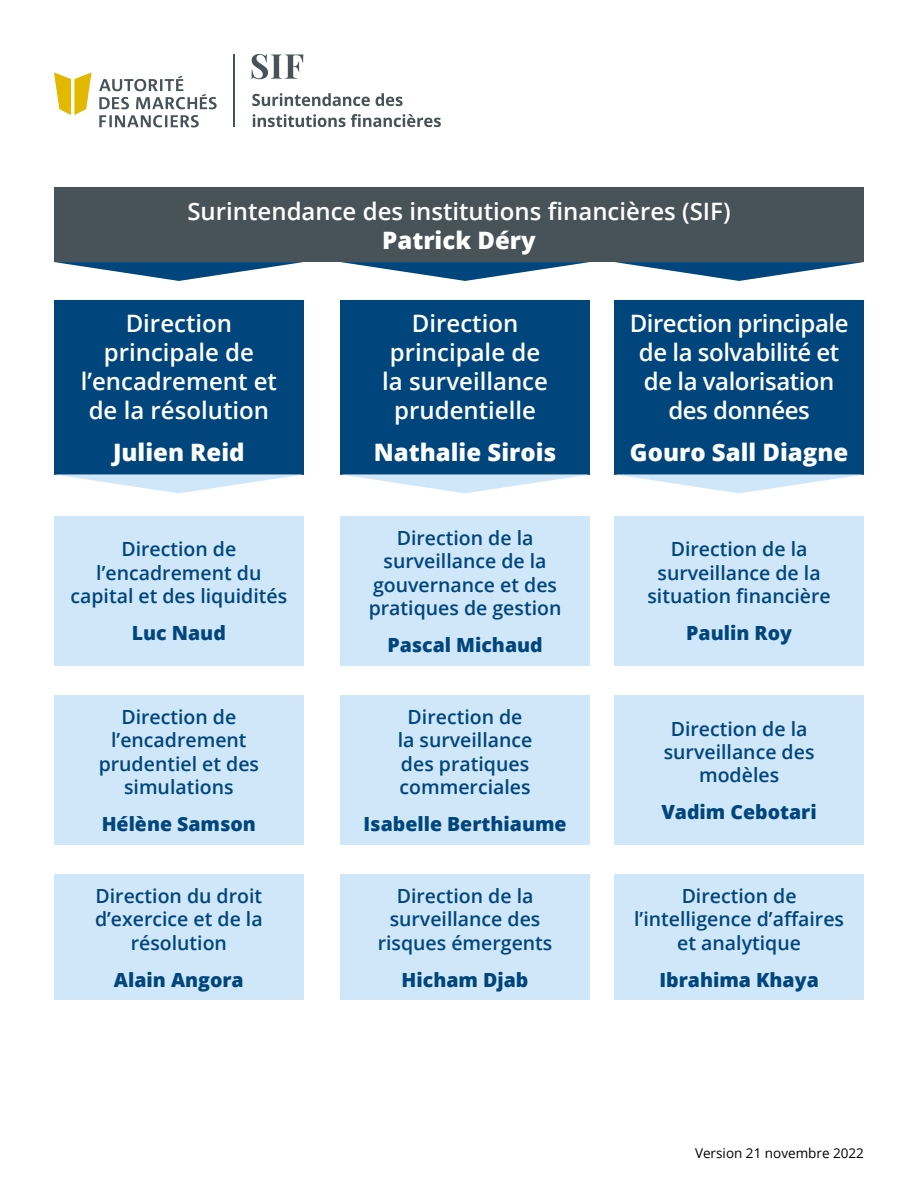
<style>
.page{position:relative;width:918px;height:1188px;background:#fff}
.page>*{position:absolute;margin:0;border:0;box-sizing:border-box;transform-origin:0 0}
.t1{font:600 24px/28.8px "Open Sans";color:#fff;text-align:center}
.t2{font:600 24px/28.8px "Open Sans";letter-spacing:-.02em;color:#fff;text-align:center}
.t3{font:800 24px "Open Sans";color:#fff}
.t4{font:600 19.5px/23.4px "Open Sans";color:#00457c;text-align:center}
.t5{font:800 19.5px "Open Sans";color:#00457c}
.t6{font:13.5px "Open Sans";color:#000}
</style>
<div class="page">
<div style="left:54px;top:188px;width:810px;height:74px;background:#475358"></div>
<div style="left:54px;top:516px;width:250px;height:149px;background:#cfe7f9"></div>
<div style="left:340px;top:516px;width:250px;height:149px;background:#cfe7f9"></div>
<div style="left:614px;top:516px;width:250px;height:149px;background:#cfe7f9"></div>
<div style="left:54px;top:695px;width:250px;height:149px;background:#cfe7f9"></div>
<div style="left:340px;top:695px;width:250px;height:149px;background:#cfe7f9"></div>
<div style="left:614px;top:695px;width:250px;height:149px;background:#cfe7f9"></div>
<div style="left:54px;top:874px;width:250px;height:126px;background:#cfe7f9"></div>
<div style="left:340px;top:874px;width:250px;height:126px;background:#cfe7f9"></div>
<div style="left:614px;top:874px;width:250px;height:126px;background:#cfe7f9"></div>
<div style="left:340px;top:300px;width:250px;height:174px;background:#00457c"></div>
<div style="left:54px;top:300px;width:250px;height:174px;background:#00457c"></div>
<div style="left:614px;top:300px;width:250px;height:174px;background:#00457c"></div>
<svg style="left:54px;top:474px;width:250px;height:19px"></svg>
<svg style="left:340px;top:474px;width:250px;height:19px"></svg>
<svg style="left:54px;top:262px;width:249px;height:19px"></svg>
<svg style="left:340px;top:262px;width:250px;height:19px"></svg>
<svg style="left:615px;top:262px;width:249px;height:19px"></svg>
<svg style="left:614px;top:474px;width:250px;height:19px"></svg>
<svg style="left:54px;top:72px;width:38px;height:43px"></svg>
<svg style="left:99px;top:76px;width:118px;height:51px"></svg>
<svg style="left:252px;top:93px;width:118px;height:13px"></svg>
<svg style="left:376px;top:93px;width:27px;height:13px"></svg>
<svg style="left:253px;top:114px;width:188px;height:13px"></svg>
<svg style="left:252px;top:54px;width:51px;height:25px"></svg>
<hr style="left:233px;top:55px;width:2px;height:72px;background:#475358">
<p class="t1" style="left:187px;top:196px;width:545px">Surintendance des institutions financières (SIF)</p>
<p class="t3" style="left:382px;top:222px;width:155px">Patrick Déry</p>
<p class="t1" style="left:81px;top:309px;width:198px">Direction principale de l’encadrement et de la résolution</p>
<p class="t3" style="left:113px;top:434px;width:133px">Julien Reid</p>
<p class="t4" style="left:70px;top:537px;width:218px">Direction de l’encadrement du capital et des liquidités</p>
<p class="t5" style="left:132px;top:618px;width:96px">Luc Naud</p>
<p class="t4" style="left:99px;top:705px;width:162px">Direction de l’encadrement prudentiel et des simulations</p>
<p class="t5" style="left:102px;top:809px;width:156px">Hélène Samson</p>
<p class="t4" style="left:95px;top:884px;width:169px">Direction du droit d’exercice et de la résolution</p>
<p class="t5" style="left:114px;top:965px;width:131px">Alain Angora</p>
<p class="t1" style="left:382px;top:309px;width:167px">Direction principale de la surveillance prudentielle</p>
<p class="t3" style="left:374px;top:434px;width:184px">Nathalie Sirois</p>
<p class="t4" style="left:369px;top:526px;width:194px">Direction de la surveillance de la gouvernance et des pratiques de gestion</p>
<p class="t5" style="left:387px;top:630px;width:157px">Pascal Michaud</p>
<p class="t4" style="left:398px;top:705px;width:136px">Direction de la surveillance des pratiques commerciales</p>
<p class="t5" style="left:364px;top:809px;width:205px">Isabelle Berthiaume</p>
<p class="t4" style="left:378px;top:884px;width:176px">Direction de la surveillance des risques émergents</p>
<p class="t5" style="left:402px;top:965px;width:128px">Hicham Djab</p>
<p class="t2" style="left:630px;top:309px;width:220px">Direction principale de la solvabilité et de la valorisation des données</p>
<p class="t3" style="left:630px;top:434px;width:220px">Gouro Sall Diagne</p>
<p class="t4" style="left:647px;top:537px;width:185px">Direction de la surveillance de la situation financière</p>
<p class="t5" style="left:686px;top:618px;width:107px">Paulin Roy</p>
<p class="t4" style="left:664px;top:716px;width:152px">Direction de la surveillance des modèles</p>
<p class="t5" style="left:661px;top:797px;width:157px">Vadim Cebotari</p>
<p class="t4" style="left:634px;top:884px;width:211px">Direction de l’intelligence d’affaires et analytique</p>
<p class="t5" style="left:659px;top:965px;width:161px">Ibrahima Khaya</p>
<p class="t6" style="left:695px;top:1144px;width:170px">Version 21 novembre 2022</p>
</div>
